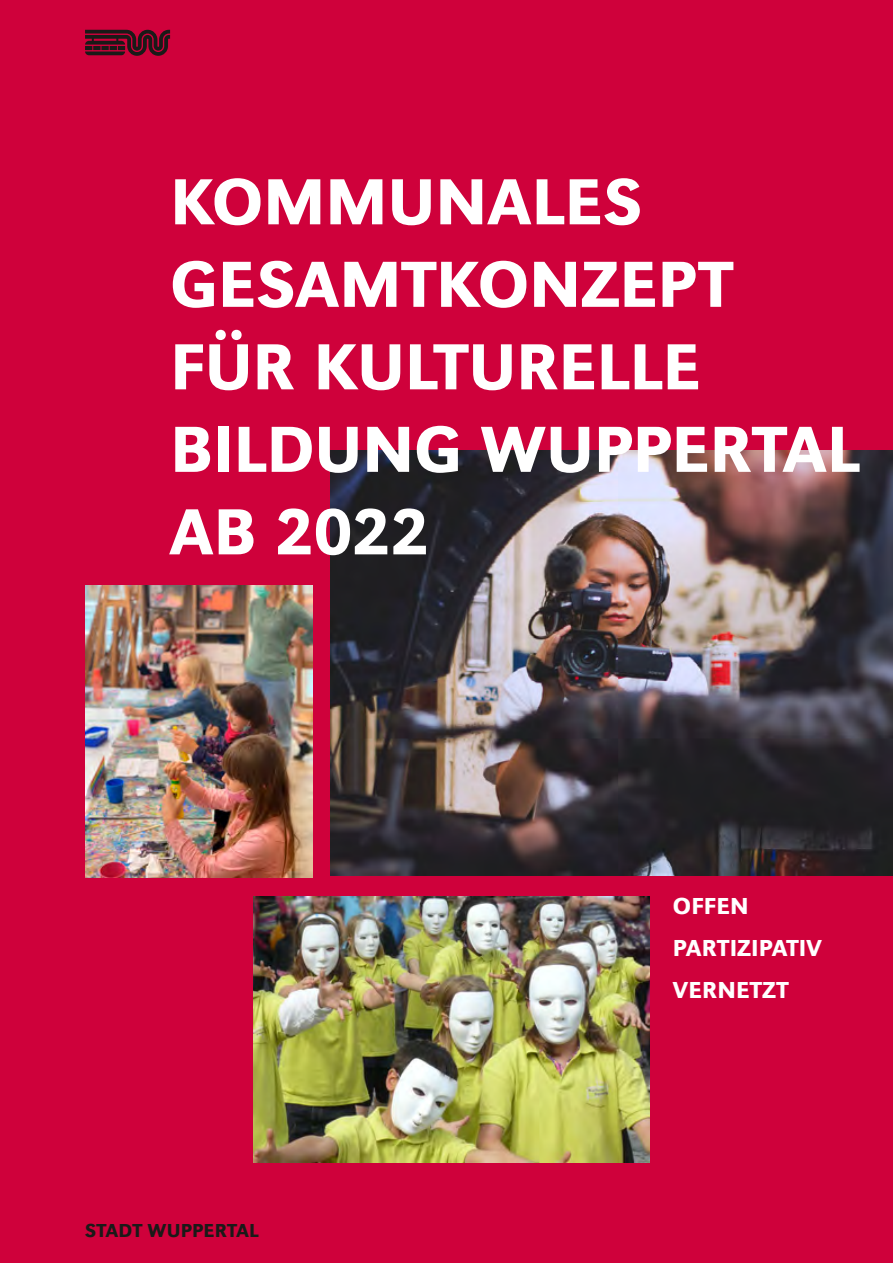
<style>
.page{position:relative;width:893px;height:1263px;background:#cf013b}
.page>*{position:absolute;margin:0;border:0;box-sizing:border-box;transform-origin:0 0}
.Headline_Titel_45pt{font:500 67.5px/82.5px "URW Grotesk";color:#fff}
.t1{font:500 24px/42px "URW Grotesk";letter-spacing:.015em;color:#fff}
.t2{font:500 19.5px "URW Grotesk";letter-spacing:.01em;color:#1a1a18}
</style>
<div class="page">
<svg style="left:85px;top:30px;width:85px;height:26px"></svg>
<img style="left:331px;top:451px;width:562px;height:425px">
<img style="left:85px;top:585px;width:228px;height:292px">
<img style="left:253px;top:897px;width:397px;height:265px">
<p class="Headline_Titel_45pt" style="left:170px;top:160px;width:691px">KOMMUNALES<br>GESAMTKONZEPT<br>FÜR KULTURELLE<br>BILDUNG WUPPERTAL<br>AB 2022</p>
<p class="t2" style="left:85px;top:1219px;width:175px">STADT WUPPERTAL</p>
<p class="t1" style="left:673px;top:884px;width:150px">OFFEN<br>PARTIZIPATIV<br>VERNETZT</p>
</div>
